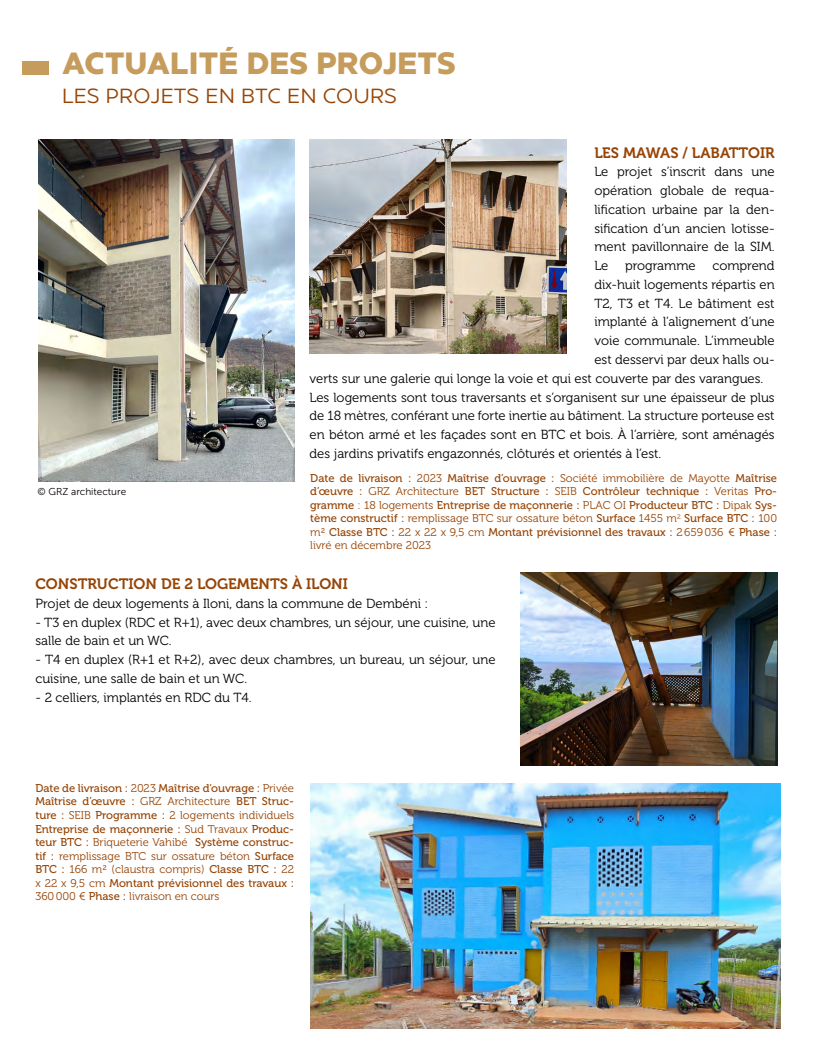
<style>
.page{position:relative;width:815px;height:1053px;background:#fff}
.page>*{position:absolute;margin:0;border:0;box-sizing:border-box;transform-origin:0 0}
.t1{font:900 30px "Rijsel";color:#c69c5c}
.t2{font:20px "Rijsel";color:#974405}
.t3{font:15px "Museo 700";color:#974405}
.t4{font:13.12px/18.8px "Museo 300";color:#000}
.t5{font:11.25px/13.5px "Museo 500";color:#974405}
.t6{font:11.25px/13.5px "Museo 300";color:#974405}
.t7{font:10px "Museo Sans 300";color:#000}
.s1{font-family:"Museo 300"}
.s2{font-family:"Museo 500"}
</style>
<div class="page">
<div style="left:22px;top:61px;width:27px;height:13px;background:#c69c5c"></div>
<img style="left:310px;top:139px;width:256px;height:215px">
<img style="left:38px;top:139px;width:256px;height:342px">
<img style="left:521px;top:572px;width:256px;height:193px">
<img style="left:310px;top:783px;width:470px;height:245px">
<h1 class="t1" style="left:62px;top:45px;width:395px">ACTUALITÉ DES PROJETS</h1>
<h2 class="t2" style="left:62px;top:85px;width:337px">LES PROJETS EN BTC EN COURS</h2>
<p class="t7" style="left:38px;top:485px;width:90px">© GRZ architecture</p>
<p class="t3" style="left:594px;top:144px;width:182px">LES MAWAS / LABATTOIR</p>
<p class="t4" style="left:594px;top:163px;width:182px;text-align:justify">Le projet s’inscrit dans une opération globale de requa&shy;lification urbaine par la den&shy;sification d’un ancien lotisse&shy;ment pavillonnaire de la SIM.<br>Le</p>
<p class="t4" style="left:625px;top:256px;width:72px">programme</p>
<p class="t4" style="left:712px;top:256px;width:64px">comprend</p>
<p class="t4" style="left:594px;top:275px;width:182px">dix-huit logements répartis en</p>
<p class="t4" style="left:594px;top:294px;width:182px">T2, T3 et T4. Le bâtiment est</p>
<p class="t4" style="left:594px;top:313px;width:182px">implanté à l’alignement d’une</p>
<p class="t4" style="left:594px;top:331px;width:182px">voie communale. L’immeuble</p>
<p class="t4" style="left:594px;top:350px;width:182px">est desservi par deux halls ou-</p>
<p class="t4" style="left:310px;top:369px;width:455px">verts sur une galerie qui longe la voie et qui est couverte par des varangues.</p>
<p class="t4" style="left:310px;top:388px;width:467px">Les logements sont tous traversants et s’organisent sur une épaisseur de plus</p>
<p class="t4" style="left:310px;top:406px;width:467px">de 18 mètres, conférant une forte inertie au bâtiment. La structure porteuse est</p>
<p class="t4" style="left:310px;top:425px;width:467px">en béton armé et les façades sont en BTC et bois. À l’arrière, sont aménagés</p>
<p class="t4" style="left:310px;top:444px;width:353px">des jardins privatifs engazonnés, clôturés et orientés à l’est.</p>
<p class="t5" style="left:310px;top:471px;width:468px;text-align:justify">Date de livraison : <span class="s1">2023</span> Maîtrise d’ouvrage : <span class="s1">Société immobilière de Mayotte</span> Maîtrise d’œuvre : <span class="s1">GRZ Architecture</span> BET Structure : <span class="s1">SEIB</span> Contrôleur technique : <span class="s1">Veritas</span> Pro&shy;gramme <span class="s1">: 18 logements</span> Entreprise de maçonnerie : <span class="s1">PLAC OI</span> Producteur BTC : <span class="s1">Dipak</span> Sys-</p>
<p class="t6" style="left:310px;top:512px;width:468px"><span class="s2">tème constructif :</span> remplissage BTC sur ossature béton <span class="s2">Surface</span> 1455 m<sup>2</sup> <span class="s2">Surface BTC :</span> 100</p>
<p class="t5" style="left:310px;top:525px;width:468px"><span class="s1">m²</span> Classe BTC : <span class="s1">22 x 22 x 9,5 cm</span> Montant prévisionnel des travaux : <span class="s1">2659036 €</span> Phase :</p>
<p class="t6" style="left:310px;top:539px;width:122px">livré en décembre 2023</p>
<p class="t3" style="left:35px;top:575px;width:314px">CONSTRUCTION DE 2 LOGEMENTS À ILONI</p>
<p class="t4" style="left:35px;top:594px;width:394px">Projet de deux logements à Iloni, dans la commune de Dembéni :</p>
<p class="t4" style="left:35px;top:613px;width:462px">- T3 en duplex (RDC et R+1), avec deux chambres, un séjour, une cuisine, une salle de bain et un WC.</p>
<p class="t4" style="left:35px;top:650px;width:462px">- T4 en duplex (R+1 et R+2), avec deux chambres, un bureau, un séjour, une cuisine, une salle de bain et un WC.</p>
<p class="t4" style="left:35px;top:688px;width:218px">- 2 celliers, implantés en RDC du T4.</p>
<p class="t5" style="left:35px;top:781px;width:260px">Date de livraison : <span class="s1">2023</span> Maîtrise d’ouvrage : <span class="s1">Privée<br></span>Maîtrise d’œuvre : <span class="s1">GRZ Architecture</span> BET Struc-</p>
<p class="t6" style="left:35px;top:808px;width:260px"><span class="s2">ture :</span> SEIB <span class="s2">Programme :</span> 2 logements individuels</p>
<p class="t5" style="left:35px;top:822px;width:260px">Entreprise de maçonnerie : <span class="s1">Sud Travaux</span> Produc&shy;teur BTC : <span class="s1">Briqueterie Vahibé</span> Système construc-</p>
<p class="t6" style="left:35px;top:849px;width:260px"><span class="s2">tif :</span> remplissage BTC sur ossature béton <span class="s2">Surface<br>BTC :</span> 166 m² (claustra compris) <span class="s2">Classe BTC :</span> 22</p>
<p class="t5" style="left:35px;top:876px;width:260px"><span class="s1">x 22 x 9,5 cm</span> Montant prévisionnel des travaux :</p>
<p class="t6" style="left:35px;top:889px;width:186px">360000 € <span class="s2">Phase :</span> livraison en cours</p>
</div>
